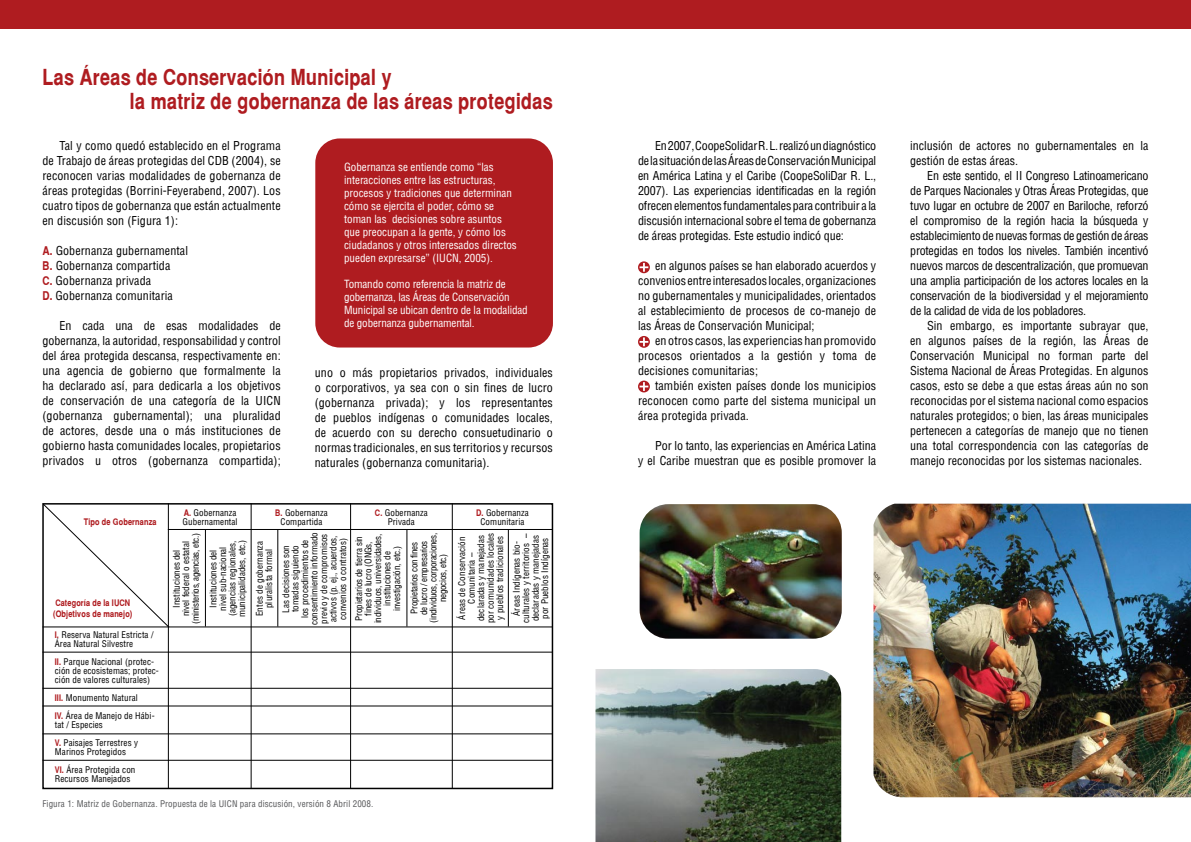
<style>
.page{position:relative;width:1191px;height:842px;background:#fff}
.page>*{position:absolute;margin:0;border:0;box-sizing:border-box;transform-origin:0 0}
.t1{font:700 22px/24px "Switzerland Narrow";letter-spacing:.01em;color:#af1c20}
.t2{font:12px/15px "Switzerland Condensed";letter-spacing:.01em;color:#000;text-align:justify}
.t3{font:11px/13px "Switzerland Condensed";color:#fff}
.t4{font:9px/9.5px "Switzerland Condensed";letter-spacing:.01em;color:#000;text-align:center}
.t5{font:9px/9.5px "Switzerland Condensed";letter-spacing:-.01em;color:#000;text-align:center}
.t6{font:9px/9.5px "Switzerland Condensed";letter-spacing:-.03em;color:#000;text-align:center}
.t7{font:9px "Switzerland Condensed";letter-spacing:.01em;color:#58595b}
.t8{font:700 9px/11px "Switzerland Narrow";letter-spacing:.01em;color:#af1c20}
.s1{font-family:"Switzerland Narrow";font-weight:700;color:#af1c20}
</style>
<div class="page">
<img style="left:595px;top:669px;width:246px;height:173px">
<div style="left:315px;top:138px;width:238px;height:209px;background:#af1c20;border-radius:24px"></div>
<svg style="left:638px;top:261px;width:12px;height:12px"></svg>
<svg style="left:638px;top:336px;width:12px;height:12px"></svg>
<svg style="left:638px;top:381px;width:12px;height:11px"></svg>
<div style="left:0;top:0;width:1191px;height:28px;background:#af1c20"></div>
<div style="left:42px;top:503px;width:511px;height:286px;border:2px solid #000"></div>
<hr style="left:43px;top:627px;width:510px;height:1px;background:#000">
<hr style="left:43px;top:652px;width:510px;height:1px;background:#000">
<hr style="left:43px;top:688px;width:510px;height:1px;background:#000">
<hr style="left:43px;top:706px;width:510px;height:1px;background:#000">
<hr style="left:43px;top:734px;width:510px;height:1px;background:#000">
<hr style="left:43px;top:760px;width:510px;height:1px;background:#000">
<hr style="left:168px;top:529px;width:385px;height:1px;background:#000">
<hr style="left:168px;top:503px;width:1px;height:286px;background:#000">
<hr style="left:251px;top:503px;width:1px;height:286px;background:#000">
<hr style="left:205px;top:530px;width:1px;height:96px;background:#000">
<hr style="left:277px;top:530px;width:1px;height:96px;background:#000">
<hr style="left:407px;top:530px;width:1px;height:96px;background:#000">
<hr style="left:508px;top:530px;width:1px;height:96px;background:#000">
<hr style="left:350px;top:503px;width:1px;height:286px;background:#000">
<hr style="left:452px;top:503px;width:1px;height:286px;background:#000">
<svg style="left:43px;top:503px;width:127px;height:125px"></svg>
<img style="left:639px;top:504px;width:202px;height:135px">
<img style="left:873px;top:504px;width:318px;height:293px">
<h1 class="t1" style="left:130px;top:65px;width:424px;text-indent:-87px">Las Áreas de Conservación Municipal y<br>la matriz de gobernanza de las áreas protegidas</h1>
<p class="t2" style="left:43px;top:138px;width:240px;text-indent:17px">Tal y como quedó establecido en el Programa de Trabajo de áreas protegidas del CDB (2004), se reconocen varias modalidades de gobernanza de áreas protegidas (Borrini-Feyerabend, 2007). Los cuatro tipos de gobernanza que están actualmente en discusión son (Figura 1):</p>
<p class="t2" style="left:43px;top:243px;width:147px;text-align:left"><span class="s1">A.</span> Gobernanza gubernamental<br><span class="s1">B.</span> Gobernanza compartida<br><span class="s1">C.</span> Gobernanza privada<br><span class="s1">D.</span> Gobernanza comunitaria</p>
<p class="t2" style="left:43px;top:318px;width:240px;text-indent:17px">En cada una de esas modalidades de gobernanza, la autoridad, responsabilidad y control del área protegida descansa, respectivamente en: una agencia de gobierno que formalmente la ha declarado así, para dedicarla a los objetivos de conservación de una categoría de la UICN (gobernanza gubernamental); una pluralidad de actores, desde una o más instituciones de gobierno hasta comunidades locales, propietarios privados u otros (gobernanza compartida);</p>
<p class="t3" style="left:344px;top:160px;width:174px">Gobernanza se entiende como “las interacciones entre las estructuras, procesos y tradiciones que determinan cómo se ejercita el poder, cómo se toman las decisiones sobre asuntos que preocupan a la gente, y cómo los ciudadanos y otros interesados directos pueden expresarse” (IUCN, 2005).</p>
<p class="t3" style="left:344px;top:277px;width:185px">Tomando como referencia la matriz de gobernanza, las Áreas de Conservación Municipal se ubican dentro de la modalidad de gobernanza gubernamental.</p>
<p class="t2" style="left:315px;top:365px;width:240px">uno o más propietarios privados, individuales o corporativos, ya sea con o sin fines de lucro (gobernanza privada); y los representantes de pueblos indígenas o comunidades locales, de acuerdo con su derecho consuetudinario o normas tradicionales, en sus territorios y recursos naturales (gobernanza comunitaria).</p>
<p class="t8" style="left:84px;top:516px;width:74px">Tipo de Gobernanza</p>
<p class="t8" style="left:53px;top:597px;width:81px">Categoría de la IUCN (Objetivos de manejo)</p>
<p class="t4" style="left:55px;top:630px;width:100px;line-height:9px;text-align:left"><span class="s1">I.</span> Reserva Natural Estricta /<br>Área Natural Silvestre</p>
<p class="t4" style="left:55px;top:657px;width:106px;line-height:9px;text-align:left"><span class="s1">II.</span> Parque Nacional (protec&shy;ción de ecosistemas; protec&shy;ción de valores culturales)</p>
<p class="t4" style="left:55px;top:688px;width:101px;line-height:18px;text-align:left"><span class="s1">III.</span> Monumento Natural<br><span class="s1">IV.</span> Área de Manejo de Hábi-</p>
<p class="t4" style="left:55px;top:715px;width:85px;line-height:18px;text-align:left">tat / Especies<br><span class="s1">V.</span> Paisajes Terrestres y</p>
<p class="t4" style="left:55px;top:742px;width:82px;line-height:18px;text-align:left">Marinos Protegidos<br><span class="s1">VI.</span> Área Protegida con</p>
<p class="t4" style="left:55px;top:774px;width:77px">Recursos Manejados</p>
<p class="t4" style="left:183px;top:508px;width:57px;line-height:9px;text-align:left"><span class="s1">A.</span> Gobernanza<br>Gubernamental</p>
<p class="t4" style="left:275px;top:508px;width:54px;line-height:9px"><span class="s1">B.</span> Gobernanza<br>Compartida</p>
<p class="t4" style="left:375px;top:508px;width:54px;line-height:9px"><span class="s1">C.</span> Gobernanza<br>Privada</p>
<p class="t4" style="left:476px;top:508px;width:54px;line-height:9px"><span class="s1">D.</span> Gobernanza<br>Comunitaria</p>
<p class="t4" style="left:172px;top:624px;width:92px;rotate:-90deg">Instituciones del<br>nivel federal o estatal (ministerios, agencias, etc.)</p>
<p class="t4" style="left:208px;top:617px;width:79px;rotate:-90deg">Instituciones del<br>nivel sub-nacional (agencias regionales, municipalidades, etc.)</p>
<p class="t4" style="left:254px;top:616px;width:77px;rotate:-90deg">Entes de gobernanza pluralista formal</p>
<p class="t4" style="left:281px;top:625px;width:94px;rotate:-90deg">Las decisiones son tomadas siguiendo<br>los procedimientos de consentimiento informado previo y de compromisos activos (p. ej., acuerdos, convenios o contratos)</p>
<p class="t5" style="left:354px;top:623px;width:91px;rotate:-90deg">Propietarios de tierra sin fines de lucro (ONGs, individuos, universidades, instituciones de investigación, etc.)</p>
<p class="t6" style="left:409px;top:622px;width:91px;rotate:-90deg">Propietarios con fines<br>de lucro / empresarios (individuos, corporaciones, negocios, etc.)</p>
<p class="t4" style="left:457px;top:623px;width:92px;rotate:-90deg">Áreas de Conservación<br>Comunitaria – declaradas y manejadas por comunidades locales y pueblos tradicionales</p>
<p class="t4" style="left:511px;top:623px;width:91px;rotate:-90deg">Áreas Indígenas bio&shy;culturales y territorios – declaradas y manejadas por Pueblos Indígenas</p>
<p class="t7" style="left:43px;top:798px;width:332px">Figura 1: Matriz de Gobernanza. Propuesta de la UICN para discusión, versión 8 Abril 2008.</p>
<p class="t2" style="left:638px;top:138px;width:240px;text-indent:17px">En 2007, CoopeSolidar R. L. realizó un diagnóstico de la situación de las Áreas de Conservación Municipal en América Latina y el Caribe (CoopeSoliDar R. L., 2007). Las experiencias identificadas en la región ofrecen elementos fundamentales para contribuir a la discusión internacional sobre el tema de gobernanza de áreas protegidas. Este estudio indicó que:</p>
<p class="t2" style="left:638px;top:258px;width:240px;text-indent:17px">en algunos países se han elaborado acuerdos y convenios entre interesados locales, organizaciones no gubernamentales y municipalidades, orientados al establecimiento de procesos de co-manejo de las Áreas de Conservación Municipal;</p>
<p class="t2" style="left:638px;top:333px;width:240px;text-indent:17px">en otros casos, las experiencias han promovido procesos orientados a la gestión y toma de decisiones comunitarias;</p>
<p class="t2" style="left:638px;top:378px;width:240px;text-indent:17px">también existen países donde los municipios reconocen como parte del sistema municipal un área protegida privada.</p>
<p class="t2" style="left:638px;top:438px;width:240px;text-align:right">Por lo tanto, las experiencias en América Latina<br>y el Caribe muestran que es posible promover la</p>
<p class="t2" style="left:910px;top:138px;width:240px">inclusión de actores no gubernamentales en la gestión de estas áreas.</p>
<p class="t2" style="left:910px;top:168px;width:240px;text-indent:17px">En este sentido, el II Congreso Latinoamericano de Parques Nacionales y Otras Áreas Protegidas, que tuvo lugar en octubre de 2007 en Bariloche, reforzó el compromiso de la región hacia la búsqueda y establecimiento de nuevas formas de gestión de áreas protegidas en todos los niveles. También incentivó nuevos marcos de descentralización, que promuevan una amplia participación de los actores locales en la conservación de la biodiversidad y el mejoramiento de la calidad de vida de los pobladores.</p>
<p class="t2" style="left:910px;top:318px;width:240px;text-indent:17px">Sin embargo, es importante subrayar que, en algunos países de la región, las Áreas de Conservación Municipal no forman parte del Sistema Nacional de Áreas Protegidas. En algunos casos, esto se debe a que estas áreas aún no son reconocidas por el sistema nacional como espacios naturales protegidos; o bien, las áreas municipales pertenecen a categorías de manejo que no tienen una total correspondencia con las categorías de manejo reconocidas por los sistemas nacionales.</p>
</div>
